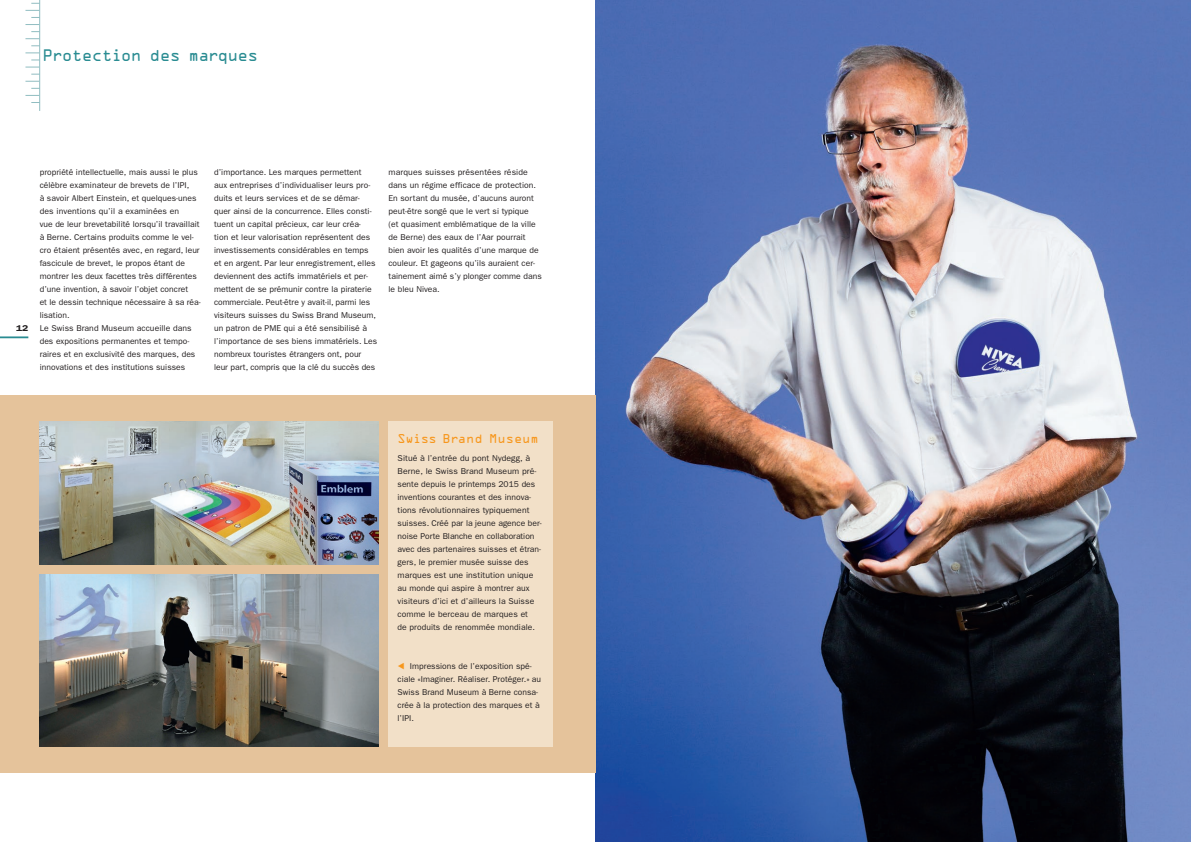
<style>
.page{position:relative;width:1191px;height:842px;background:#fff}
.page>*{position:absolute;margin:0;border:0;box-sizing:border-box;transform-origin:0 0}
.t1{font:15px "OCRA Alternate";letter-spacing:-.055em;color:#2a8c92}
.t2{font:11.5px "OCRA Alternate";letter-spacing:-.01em;color:#f7971d}
.t3{font:8.5px/13px "Franklin Gothic";letter-spacing:.005em;color:#231f20}
.t4{font:600 8.5px "Franklin Gothic";color:#231f20;scale:1.2 1}
</style>
<div class="page">
<hr style="left:0;top:336px;width:28px;height:2px;background:#2a8c92">
<svg style="left:25px;top:38px;width:14px;height:1px"></svg>
<svg style="left:25px;top:24px;width:14px;height:1px"></svg>
<svg style="left:25px;top:10px;width:14px;height:1px"></svg>
<svg style="left:25px;top:67px;width:14px;height:1px"></svg>
<svg style="left:25px;top:81px;width:14px;height:1px"></svg>
<svg style="left:25px;top:95px;width:14px;height:1px"></svg>
<svg style="left:25px;top:46px;width:14px;height:7px"></svg>
<hr style="left:39px;top:0;width:1px;height:111px;background:#90bdc1">
<img style="left:595px;top:0;width:596px;height:842px">
<div style="left:0;top:396px;width:595px;height:377px;background:#e5c39b"></div>
<div style="left:388px;top:422px;width:165px;height:325px;background:#f2e0c8"></div>
<img style="left:40px;top:422px;width:339px;height:143px">
<img style="left:40px;top:575px;width:338px;height:172px">
<h1 class="t1" style="left:43px;top:49px;width:217px">Protection des marques</h1>
<p class="t4" style="left:16px;top:323px;width:12px">12</p>
<p class="t3" style="left:40px;top:165px;width:162px">propriété intellectuelle, mais aussi le plus célèbre examinateur de brevets de l’IPI,<br>à savoir Albert Einstein, et quelques-unes des inventions qu’il a examinées en<br>vue de leur brevetabilité lorsqu’il travaillait à Berne. Certains produits comme le vel&shy;cro étaient présentés avec, en regard, leur fascicule de brevet, le propos étant de montrer les deux facettes très différentes d’une invention, à savoir l’objet concret<br>et le dessin technique nécessaire à sa réa&shy;lisation.<br>Le Swiss Brand Museum accueille dans des expositions permanentes et tempo&shy;raires et en exclusivité des marques, des innovations et des institutions suisses</p>
<p class="t3" style="left:214px;top:165px;width:164px">d’importance. Les marques permettent<br>aux entreprises d’individualiser leurs pro&shy;duits et leurs services et de se démar&shy;quer ainsi de la concurrence. Elles consti&shy;tuent un capital précieux, car leur créa&shy;tion et leur valorisation représentent des investissements considérables en temps et en argent. Par leur enregistrement, elles deviennent des actifs immatériels et per&shy;mettent de se prémunir contre la piraterie commerciale. Peut-être y avait-il, parmi les visiteurs suisses du Swiss Brand Museum, un patron de PME qui a été sensibilisé à l’importance de ses biens immatériels. Les nombreux touristes étrangers ont, pour leur part, compris que la clé du succès des</p>
<p class="t3" style="left:388px;top:165px;width:155px">marques suisses présentées réside dans un régime efficace de protection.<br>En sortant du musée, d’aucuns auront peut-être songé que le vert si typique<br>(et quasiment emblématique de la ville de Berne) des eaux de l’Aar pourrait bien avoir les qualités d’une marque de couleur. Et gageons qu’ils auraient cer&shy;tainement aimé s’y plonger comme dans le bleu Nivea.</p>
<h2 class="t2" style="left:397px;top:434px;width:143px">Swiss Brand Museum</h2>
<p class="t3" style="left:397px;top:451px;width:146px">Situé à l’entrée du pont Nydegg, à Berne, le Swiss Brand Museum pré&shy;sente depuis le printemps 2015 des inventions courantes et des innova&shy;tions révolutionnaires typiquement suisses. Créé par la jeune agence ber&shy;noise Porte Blanche en collaboration avec des partenaires suisses et étran&shy;gers, le premier musée suisse des marques est une institution unique au monde qui aspire à montrer aux visiteurs d’ici et d’ailleurs la Suisse comme le berceau de marques et<br>de produits de renommée mondiale.</p>
<p class="t3" style="left:397px;top:659px;width:145px;text-indent:12px">Impressions de l’exposition spé&shy;ciale «Imaginer. Réaliser. Protéger.» au<br>Swiss Brand Museum à Berne consa&shy;crée à la protection des marques et à l’IPI.</p>
</div>
